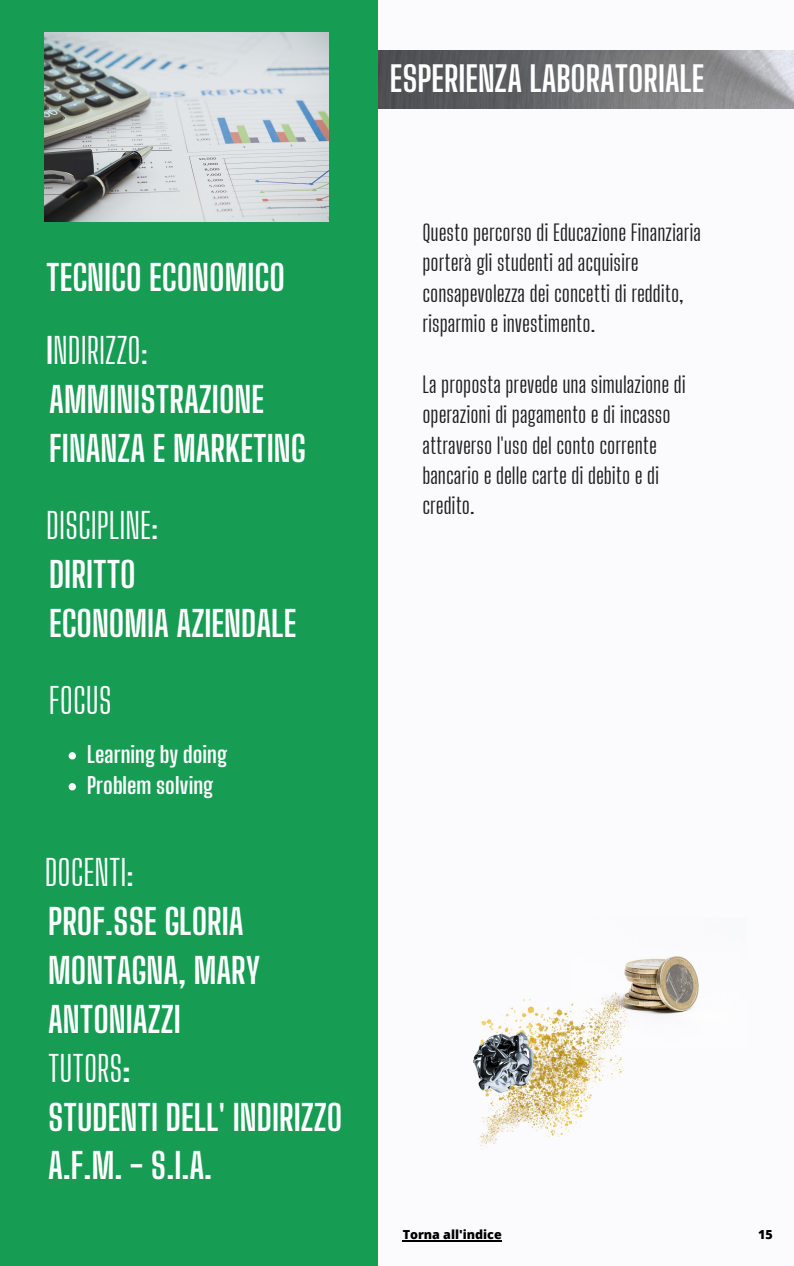
<style>
.page{position:relative;width:794px;height:1266px;background:#fff}
.page>*{position:absolute;margin:0;border:0;box-sizing:border-box;transform-origin:0 0}
.t1{font:700 35.25px/49px "Big Shoulders Display";color:#fff}
.t2{font:35.25px "Big Shoulders Display";color:#fff}
.t3{font:700 34.8px "Big Shoulders Display";color:#fff}
.t4{font:700 22.5px/31px "Big Shoulders Display";color:#fff}
.t5{font:21.98px/30.4px "Big Shoulders Display";color:#1e1e1e}
.t6{font:800 12.45px "Open Sans";color:#000}
.s1{font-weight:400}
</style>
<div class="page">
<div style="left:0;top:0;width:793px;height:1266px;background:#fbfbfd"></div>
<img style="left:377px;top:50px;width:416px;height:58px">
<div style="left:0;top:0;width:377px;height:1266px;background:#169d53"></div>
<img style="left:45px;top:33px;width:283px;height:189px">
<img style="left:624px;top:956px;width:75px;height:59px">
<img style="left:478px;top:992px;width:152px;height:157px">
<img style="left:473px;top:1032px;width:60px;height:60px">
<svg style="left:69px;top:752px;width:7px;height:7px"></svg>
<svg style="left:69px;top:783px;width:7px;height:7px"></svg>
<hr style="left:402px;top:1240px;width:99px;height:1px;background:#000">
<h2 class="t3" style="left:389px;top:58px;width:316px">ESPERIENZA LABORATORIALE</h2>
<h1 class="t1" style="left:46px;top:241px;width:240px;line-height:73.1px">TECNICO ECONOMICO<br>I<span class="s1">NDIRIZZO:</span></h1>
<h1 class="t1" style="left:49px;top:375px;width:258px">AMMINISTRAZIONE<br>FINANZA E MARKETING</h1>
<h1 class="t2" style="left:46px;top:504px;width:114px">DISCIPLINE:</h1>
<h1 class="t1" style="left:49px;top:550px;width:249px">DIRITTO<br>ECONOMIA AZIENDALE</h1>
<h1 class="t2" style="left:49px;top:679px;width:64px">FOCUS</h1>
<p class="t4" style="left:87px;top:739px;width:141px">Learning by doing<br>Problem solving</p>
<h1 class="t2" style="left:45px;top:851px;width:91px">DOCENTI:</h1>
<h1 class="t1" style="left:48px;top:896px;width:295px">PROF.SSE GLORIA<br>MONTAGNA, MARY<br>ANTONIAZZI<br><span class="s1">TUTORS</span>:<br>STUDENTI DELL' INDIRIZZO<br>A.F.M. - S.I.A.</h1>
<p class="t5" style="left:422px;top:217px;width:280px">Questo percorso di Educazione Finanziaria porterà gli studenti ad acquisire consapevolezza dei concetti di reddito, risparmio e investimento.</p>
<p class="t5" style="left:422px;top:369px;width:265px">La proposta prevede una simulazione di operazioni di pagamento e di incasso attraverso l'uso del conto corrente bancario e delle carte di debito e di credito.</p>
<p class="t6" style="left:402px;top:1225px;width:100px">Torna all'indice</p>
<p class="t6" style="left:757px;top:1225px;width:16px">15</p>
</div>
